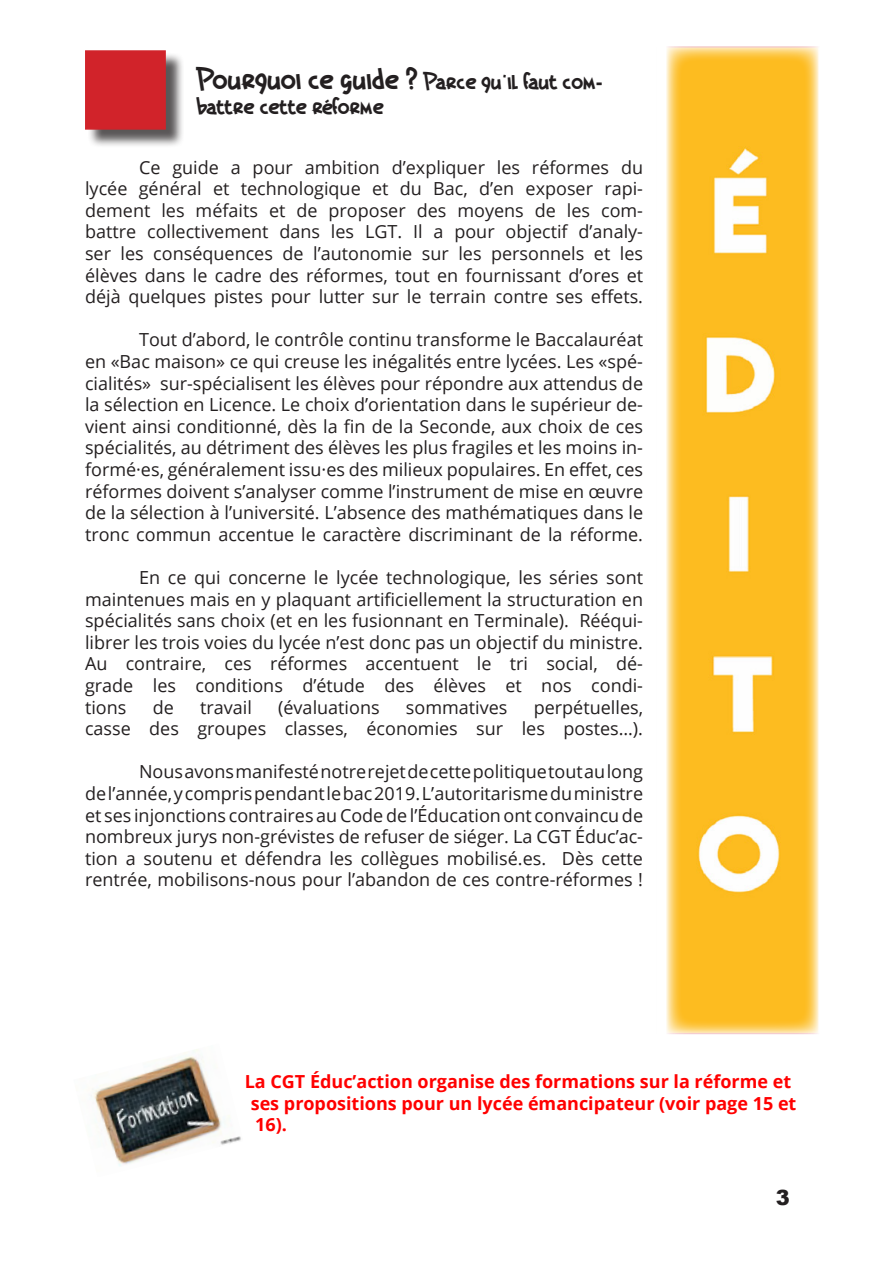
<style>
.page{position:relative;width:893px;height:1263px;background:#fff}
.page>*{position:absolute;margin:0;border:0;box-sizing:border-box;transform-origin:0 0}
.t1{font:21px/25.2px "German Beauty";color:#231f20}
.t2{font:900 21px "Arial";color:#231f20}
.t3{font:18px/21.6px "Open Sans";color:#231f20;text-align:justify}
.t4{font:700 18px/21.6px "Open Sans";color:#f00}
.s1{font-size:27px}
</style>
<div class="page">
<img style="left:666px;top:49px;width:153px;height:982px">
<div style="left:87px;top:53px;width:97px;height:95px;background:#231f20;opacity:.75"></div>
<div style="left:85px;top:50px;width:81px;height:80px;background:#d1232a;border:2px solid #d1232a"></div>
<img style="left:91px;top:1049px;width:150px;height:117px">
<p class="t1" style="left:198px;top:70px;width:406px"><span class="s1">Pourquoi ce guide ?</span> Parce qu’il faut com&shy;battre cette réforme</p>
<p class="t3" style="left:85px;top:156px;width:560px;text-indent:54px">Ce guide a pour ambition d’expliquer les réformes du lycée général et technologique et du Bac, d’en exposer rapi&shy;dement les méfaits et de proposer des moyens de les com&shy;battre collectivement dans les LGT. Il a pour objectif d’analy&shy;ser les conséquences de l’autonomie sur les personnels et les élèves dans le cadre des réformes, tout en fournissant d’ores et déjà quelques pistes pour lutter sur le terrain contre ses effets.</p>
<p class="t3" style="left:85px;top:329px;width:560px;text-indent:54px">Tout d’abord, le contrôle continu transforme le Baccalauréat en «Bac maison» ce qui creuse les inégalités entre lycées. Les «spé&shy;cialités» sur-spécialisent les élèves pour répondre aux attendus de la sélection en Licence. Le choix d’orientation dans le supérieur de&shy;vient ainsi conditionné, dès la fin de la Seconde, aux choix de ces spécialités, au détriment des élèves les plus fragiles et les moins in&shy;formé·es, généralement issu·es des milieux populaires. En effet, ces réformes doivent s’analyser comme l’instrument de mise en œuvre de la sélection à l’université. L’absence des mathématiques dans le tronc commun accentue le caractère discriminant de la réforme.</p>
<p class="t3" style="left:85px;top:566px;width:560px;text-indent:54px">En ce qui concerne le lycée technologique, les séries sont maintenues mais en y plaquant artificiellement la structuration en spécialités sans choix (et en les fusionnant en Terminale). Rééqui&shy;librer les trois voies du lycée n’est donc pas un objectif du ministre.</p>
<p class="t3" style="left:85px;top:653px;width:559px">Au contraire, ces réformes accentuent le tri social, dé&shy;grade les conditions d’étude des élèves et nos condi&shy;tions</p>
<p class="t3" style="left:85px;top:696px;width:560px;text-align:right">perpétuelles,<br>casse des groupes classes, économies sur les postes…).</p>
<p class="t3" style="left:85px;top:761px;width:560px;text-indent:54px">Nous avons manifesté notre rejet de cette politique tout au long de l’année, y compris pendant le bac 2019. L’autoritarisme du ministre et ses injonctions contraires au Code de l’Éducation ont convaincu de nombreux jurys non-grévistes de refuser de siéger. La CGT Éduc’ac&shy;tion a soutenu et défendra les collègues mobilisé.es. Dès cette rentrée, mobilisons-nous pour l’abandon de ces contre-réformes !</p>
<p class="t3" style="left:153px;top:696px;width:23px">de</p>
<p class="t3" style="left:200px;top:696px;width:53px">travail</p>
<p class="t3" style="left:278px;top:696px;width:103px">(évaluations</p>
<p class="t3" style="left:406px;top:696px;width:103px">sommatives</p>
<p class="t4" style="left:251px;top:1070px;width:547px;text-indent:-6px">La CGT Éduc’action organise des formations sur la réforme et ses propositions pour un lycée émancipateur (voir page 15 et<br>16).</p>
<p class="t2" style="left:776px;top:1182px;width:16px">3</p>
</div>
